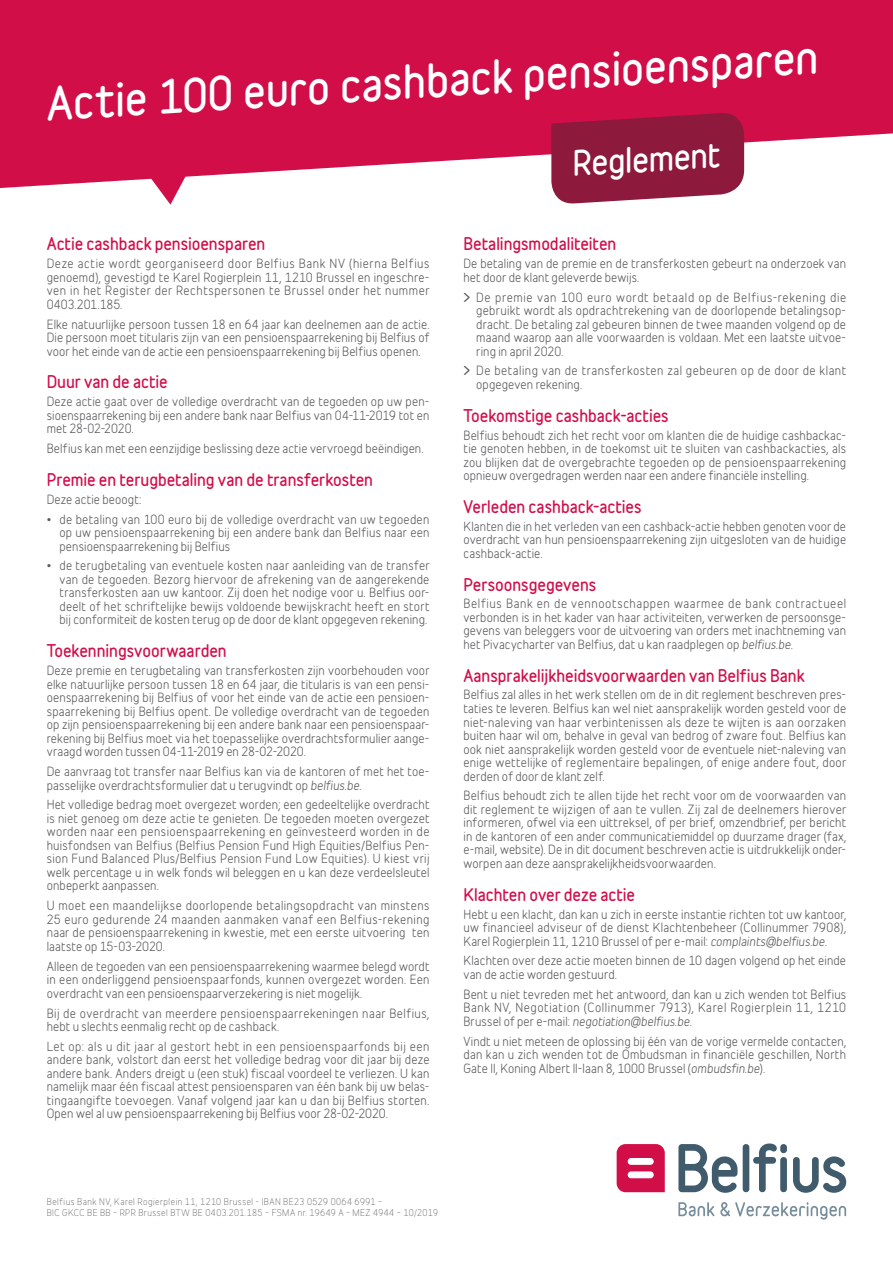
<style>
.page{position:relative;width:893px;height:1263px;background:#fff}
.page>*{position:absolute;margin:0;border:0;box-sizing:border-box;transform-origin:0 0}
.t1{font:700 42px "Belfius Normal";color:#fff}
.t2{font:700 31.5px "Belfius Alternative";color:#fff}
.t3{font:700 15.75px "Belfius Alternative";color:#d20e49}
.t4{font:12px/13.5px "Belfius Alternative";letter-spacing:.01em;color:#57585a;text-align:justify}
.t5{font:12px/13.5px "Belfius Alternative";letter-spacing:.03em;color:#57585a}
.t6{font:12px/13.5px "Belfius Alternative";letter-spacing:.04em;color:#57585a}
.t7{font:300 9px/10.8px "Belfius Alternative";letter-spacing:.05em;color:#57585a}
.s1{font-style:italic}
.s2{font-weight:700}
</style>
<div class="page">
<svg style="left:678px;top:1202px;width:36px;height:14px"></svg>
<svg style="left:720px;top:1202px;width:126px;height:17px"></svg>
<svg style="left:617px;top:1144px;width:48px;height:48px;background:#d3164f"></svg>
<div style="left:628px;top:1158px;width:26px;height:7px;background:#fff;border-radius:3px"></div>
<div style="left:628px;top:1171px;width:26px;height:7px;background:#fff;border-radius:3px"></div>
<svg style="left:678px;top:1144px;width:59px;height:49px"></svg>
<div style="left:743px;top:1144px;width:6px;height:48px;background:#405b6b;border-radius:3px"></div>
<svg style="left:753px;top:1143px;width:34px;height:49px"></svg>
<svg style="left:793px;top:1156px;width:53px;height:37px"></svg>
<svg style="left:0;top:0;width:893px;height:188px;background:#d6275c"></svg>
<svg style="left:149px;top:164px;width:43px;height:41px"></svg>
<svg style="left:551px;top:112px;width:193px;height:92px;background:#99274a"></svg>
<h1 class="t1" style="left:44px;top:75px;width:775px;rotate:-4deg">Actie 100 euro cashback pensioensparen</h1>
<h2 class="t2" style="left:571px;top:139px;width:149px;rotate:-3deg">Reglement</h2>
<h3 class="t3" style="left:47px;top:232px;width:220px">Actie cashback pensioensparen</h3>
<p class="t4" style="left:47px;top:256px;width:384px">Deze actie wordt georganiseerd door Belfius Bank NV (hierna Belfius genoemd), gevestigd te Karel Rogierplein 11, 1210 Brussel en ingeschre&shy;ven in het Register der Rechtspersonen te Brussel onder het nummer 0403.201.185.</p>
<p class="t4" style="left:47px;top:316px;width:384px">Elke natuurlijke persoon tussen 18 en 64 jaar kan deelnemen aan de actie.<br>Die persoon moet titularis zijn van een pensioenspaarrekening bij Belfius of voor het einde van de actie een pensioenspaarrekening bij Belfius openen.</p>
<h3 class="t3" style="left:47px;top:370px;width:122px">Duur van de actie</h3>
<p class="t4" style="left:47px;top:394px;width:384px">Deze actie gaat over de volledige overdracht van de tegoeden op uw pen&shy;sioenspaarrekening bij een andere bank naar Belfius van 04-11-2019 tot en met 28-02-2020.</p>
<p class="t4" style="left:47px;top:440px;width:378px">Belfius kan met een eenzijdige beslissing deze actie vervroegd beëindigen.</p>
<h3 class="t3" style="left:47px;top:467px;width:328px">Premie en terugbetaling van de transferkosten</h3>
<p class="t4" style="left:47px;top:491px;width:96px">Deze actie beoogt:</p>
<p class="t4" style="left:60px;top:511px;width:371px;text-indent:-13px">• de betaling van 100 euro bij de volledige overdracht van uw tegoeden op uw pensioenspaarrekening bij een andere bank dan Belfius naar een pensioenspaarrekening bij Belfius</p>
<p class="t4" style="left:60px;top:558px;width:371px;text-indent:-13px">• de terugbetaling van eventuele kosten naar aanleiding van de transfer van de tegoeden. Bezorg hiervoor de afrekening van de aangerekende transferkosten aan uw kantoor. Zij doen het nodige voor u. Belfius oor&shy;deelt of het schriftelijke bewijs voldoende bewijskracht heeft en stort bij conformiteit de kosten terug op de door de klant opgegeven rekening.</p>
<h3 class="t3" style="left:47px;top:639px;width:181px">Toekenningsvoorwaarden</h3>
<p class="t4" style="left:47px;top:662px;width:384px">Deze premie en terugbetaling van transferkosten zijn voorbehouden voor elke natuurlijke persoon tussen 18 en 64 jaar, die titularis is van een pensi&shy;oenspaarrekening bij Belfius of voor het einde van de actie een pensioen&shy;spaarrekening bij Belfius opent. De volledige overdracht van de tegoeden op zijn pensioenspaarrekening bij een andere bank naar een pensioenspaar&shy;rekening bij Belfius moet via het toepasselijke overdrachtsformulier aange&shy;vraagd worden tussen 04-11-2019 en 28-02-2020.</p>
<p class="t4" style="left:47px;top:763px;width:384px">De aanvraag tot transfer naar Belfius kan via de kantoren of met het toe&shy;passelijke overdrachtsformulier dat u terugvindt op <span class="s1">belfius.be</span>.</p>
<p class="t4" style="left:47px;top:797px;width:384px">Het volledige bedrag moet overgezet worden; een gedeeltelijke overdracht is niet genoeg om deze actie te genieten. De tegoeden moeten overgezet worden naar een pensioenspaarrekening en geïnvesteerd worden in de huisfondsen van Belfius (Belfius Pension Fund High Equities/Belfius Pen&shy;sion Fund Balanced Plus/Belfius Pension Fund Low Equities). U kiest vrij welk percentage u in welk fonds wil beleggen en u kan deze verdeelsleutel onbeperkt aanpassen.</p>
<p class="t4" style="left:47px;top:898px;width:384px">U moet een maandelijkse doorlopende betalingsopdracht van minstens 25 euro gedurende 24 maanden aanmaken vanaf een Belfius-rekening naar de pensioenspaarrekening in kwestie, met een eerste uitvoering ten laatste op 15-03-2020.</p>
<p class="t4" style="left:47px;top:958px;width:384px">Alleen de tegoeden van een pensioenspaarrekening waarmee belegd wordt in een onderliggend pensioenspaarfonds, kunnen overgezet worden. Een overdracht van een pensioenspaarverzekering is niet mogelijk.</p>
<p class="t5" style="left:47px;top:1005px;width:384px">Bij de overdracht van meerdere pensioenspaarrekeningen naar Belfius, hebt u slechts eenmalig recht op de cashback.</p>
<p class="t4" style="left:47px;top:1038px;width:384px">Let op: als u dit jaar al gestort hebt in een pensioenspaarfonds bij een andere bank, volstort dan eerst het volledige bedrag voor dit jaar bij deze andere bank. Anders dreigt u (een stuk) fiscaal voordeel te verliezen. U kan namelijk maar één fiscaal attest pensioensparen van één bank bij uw belas&shy;tingaangifte toevoegen. Vanaf volgend jaar kan u dan bij Belfius storten.<br>Open wel al uw pensioenspaarrekening bij Belfius voor 28-02-2020.</p>
<h3 class="t3" style="left:463px;top:232px;width:154px">Betalingsmodaliteiten</h3>
<p class="t4" style="left:463px;top:256px;width:384px">De betaling van de premie en de transferkosten gebeurt na onderzoek van het door de klant geleverde bewijs.</p>
<p class="t4" style="left:476px;top:289px;width:371px;text-indent:-13px"><span class="s2">&gt;</span> De premie van 100 euro wordt betaald op de Belfius-rekening die gebruikt wordt als opdrachtrekening van de doorlopende betalingsop&shy;dracht. De betaling zal gebeuren binnen de twee maanden volgend op de maand waarop aan alle voorwaarden is voldaan. Met een laatste uitvoe&shy;ring in april 2020.</p>
<p class="t6" style="left:476px;top:363px;width:371px;text-indent:-13px"><span class="s2">&gt;</span> De betaling van de transferkosten zal gebeuren op de door de klant opgegeven rekening.</p>
<h3 class="t3" style="left:463px;top:403px;width:207px">Toekomstige cashback-acties</h3>
<p class="t4" style="left:463px;top:427px;width:384px">Belfius behoudt zich het recht voor om klanten die de huidige cashbackac&shy;tie genoten hebben, in de toekomst uit te sluiten van cashbackacties, als zou blijken dat de overgebrachte tegoeden op de pensioenspaarrekening opnieuw overgedragen werden naar een andere financiële instelling.</p>
<h3 class="t3" style="left:463px;top:494px;width:180px">Verleden cashback-acties</h3>
<p class="t4" style="left:463px;top:518px;width:384px">Klanten die in het verleden van een cashback-actie hebben genoten voor de overdracht van hun pensioenspaarrekening zijn uitgesloten van de huidige cashback-actie.</p>
<h3 class="t3" style="left:463px;top:572px;width:134px">Persoonsgegevens</h3>
<p class="t4" style="left:463px;top:596px;width:384px">Belfius Bank en de vennootschappen waarmee de bank contractueel verbonden is in het kader van haar activiteiten, verwerken de persoonsge&shy;gevens van beleggers voor de uitvoering van orders met inachtneming van het Pivacycharter van Belfius, dat u kan raadplegen op <span class="s1">belfius.be</span>.</p>
<h3 class="t3" style="left:463px;top:663px;width:343px">Aansprakelijkheidsvoorwaarden van Belfius Bank</h3>
<p class="t4" style="left:463px;top:687px;width:384px">Belfius zal alles in het werk stellen om de in dit reglement beschreven pres&shy;taties te leveren. Belfius kan wel niet aansprakelijk worden gesteld voor de niet-naleving van haar verbintenissen als deze te wijten is aan oorzaken buiten haar wil om, behalve in geval van bedrog of zware fout. Belfius kan ook niet aansprakelijk worden gesteld voor de eventuele niet-naleving van enige wettelijke of reglementaire bepalingen, of enige andere fout, door derden of door de klant zelf.</p>
<p class="t4" style="left:463px;top:788px;width:384px">Belfius behoudt zich te allen tijde het recht voor om de voorwaarden van dit reglement te wijzigen of aan te vullen. Zij zal de deelnemers hierover informeren, ofwel via een uittreksel, of per brief, omzendbrief, per bericht in de kantoren of een ander communicatiemiddel op duurzame drager (fax, e-mail, website). De in dit document beschreven actie is uitdrukkelijk onder&shy;worpen aan deze aansprakelijkheidsvoorwaarden.</p>
<h3 class="t3" style="left:463px;top:882px;width:173px">Klachten over deze actie</h3>
<p class="t4" style="left:463px;top:906px;width:384px">Hebt u een klacht, dan kan u zich in eerste instantie richten tot uw kantoor, uw financieel adviseur of de dienst Klachtenbeheer (Collinummer 7908), Karel Rogierplein 11, 1210 Brussel of per e-mail: <span class="s1">complaints@belfius.be</span>.</p>
<p class="t4" style="left:463px;top:953px;width:384px">Klachten over deze actie moeten binnen de 10 dagen volgend op het einde van de actie worden gestuurd.</p>
<p class="t4" style="left:463px;top:986px;width:384px">Bent u niet tevreden met het antwoord, dan kan u zich wenden tot Belfius Bank NV, Negotiation (Collinummer 7913), Karel Rogierplein 11, 1210<br>Brussel of per e-mail: <span class="s1">negotiation@belfius.be</span>.</p>
<p class="t4" style="left:463px;top:1033px;width:384px">Vindt u niet meteen de oplossing bij één van de vorige vermelde contacten, dan kan u zich wenden tot de Ombudsman in financiële geschillen, North Gate II, Koning Albert II-laan 8, 1000 Brussel (<span class="s1">ombudsfin.be</span>).</p>
<p class="t7" style="left:47px;top:1196px;width:393px">Belfius Bank NV, Karel Rogierplein 11, 1210 Brussel - IBAN BE23 0529 0064 6991 –<br>BIC GKCC BE BB – RPR Brussel BTW BE 0403.201.185 – FSMA nr. 19649 A – MEZ 4944 – 10/2019</p>
</div>
